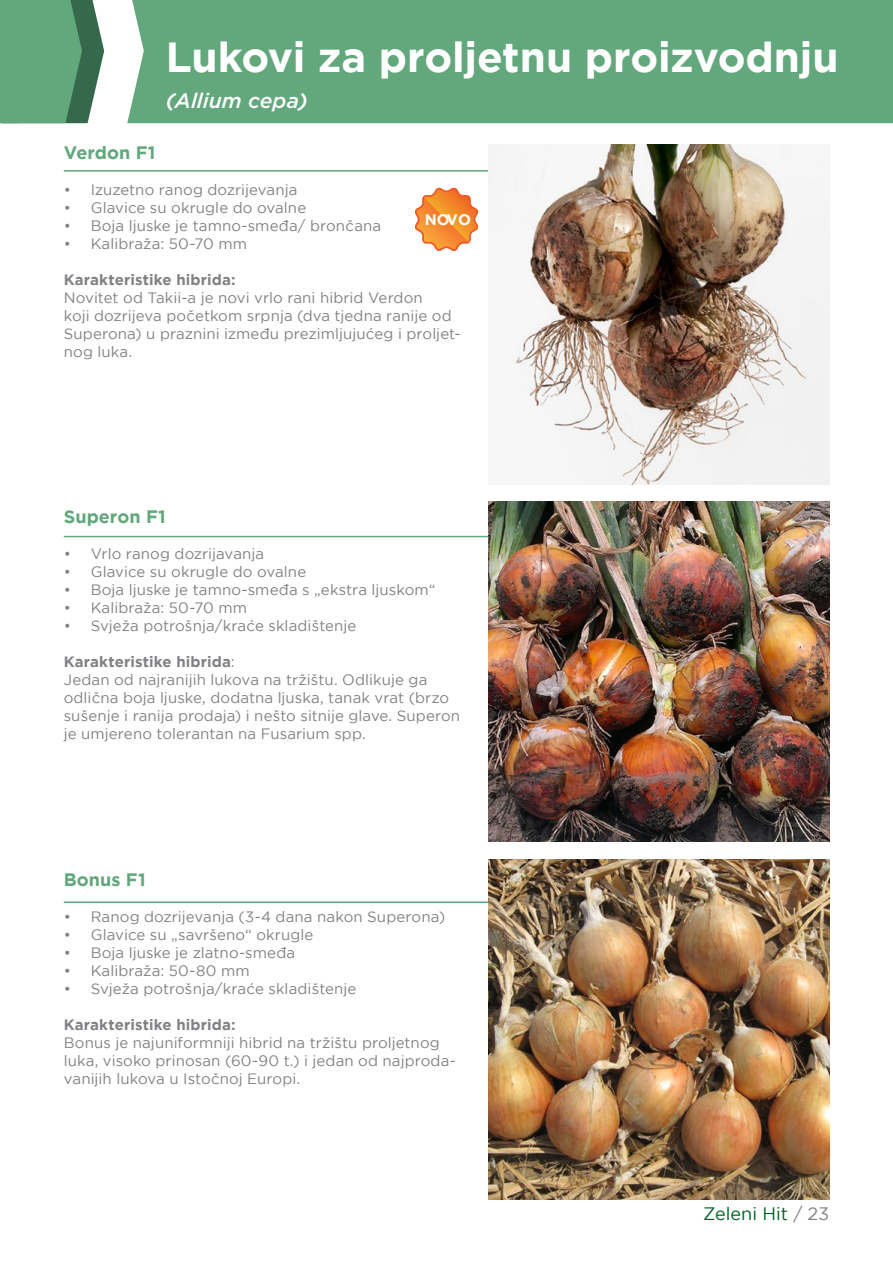
<style>
.page{position:relative;width:893px;height:1263px;background:#fff}
.page>*{position:absolute;margin:0;border:0;box-sizing:border-box;transform-origin:0 0}
.t1{font:700 42px "Gotham";letter-spacing:-.005em;color:#fff}
.t2{font:italic 500 21px "Gotham";color:#fff}
.t3{font:700 18px "Gotham";color:#63a77d}
.t4{font:18px "Gotham";color:#006225}
.t5{font:700 15.3px "Gotham";color:#fff}
.t6{font:15px/18px "Gotham";letter-spacing:.005em;color:#808285}
.t7{font:700 15px "Gotham";letter-spacing:.01em;color:#808285}
.s1{font-weight:700}
.s2{color:#808285}
</style>
<div class="page">
<div style="left:104px;top:0;width:789px;height:123px;background:#63a77d"></div>
<svg style="left:0;top:0;width:104px;height:123px;background:#649f7b"></svg>
<hr style="left:64px;top:901px;width:443px;height:2px;background:#63a77d">
<hr style="left:64px;top:170px;width:443px;height:2px;background:#63a77d">
<img style="left:489px;top:145px;width:340px;height:340px">
<img style="left:489px;top:859px;width:340px;height:340px">
<svg style="left:415px;top:187px;width:63px;height:64px"></svg>
<hr style="left:64px;top:536px;width:443px;height:1px;background:#63a77d">
<img style="left:489px;top:502px;width:340px;height:340px">
<h1 class="t1" style="left:166px;top:29px;width:674px">Lukovi za proljetnu proizvodnju</h1>
<h2 class="t2" style="left:166px;top:87px;width:143px">(Allium cepa)</h2>
<p class="t3" style="left:64px;top:141px;width:93px">Verdon F1</p>
<p class="t6" style="left:64px;top:180px;width:235px">• Izuzetno ranog dozrijevanja</p>
<p class="t6" style="left:64px;top:198px;width:244px">• Glavice su okrugle do ovalne</p>
<p class="t6" style="left:64px;top:216px;width:319px">• Boja ljuske je tamno-smeđa/ brončana</p>
<p class="t6" style="left:64px;top:234px;width:185px">• Kalibraža: 50-70 mm</p>
<p class="t7" style="left:64px;top:270px;width:173px">Karakteristike hibrida:</p>
<p class="t6" style="left:64px;top:288px;width:398px">Novitet od Takii-a je novi vrlo rani hibrid Verdon<br>koji dozrijeva početkom srpnja (dva tjedna ranije od Superona) u praznini između prezimljujućeg i proljet&shy;nog luka.</p>
<p class="t5" style="left:425px;top:210px;width:48px">NOVO</p>
<p class="t3" style="left:64px;top:504px;width:104px">Superon F1</p>
<p class="t6" style="left:64px;top:544px;width:202px">• Vrlo ranog dozrijavanja</p>
<p class="t6" style="left:64px;top:562px;width:244px">• Glavice su okrugle do ovalne</p>
<p class="t6" style="left:64px;top:580px;width:373px">• Boja ljuske je tamno-smeđa s „ekstra ljuskom“</p>
<p class="t6" style="left:64px;top:598px;width:185px">• Kalibraža: 50-70 mm</p>
<p class="t6" style="left:64px;top:616px;width:294px">• Svježa potrošnja/kraće skladištenje</p>
<p class="t6" style="left:64px;top:652px;width:398px"><span class="s1">Karakteristike hibrida</span>:<br>Jedan od najranijih lukova na tržištu. Odlikuje ga odlična boja ljuske, dodatna ljuska, tanak vrat (brzo sušenje i ranija prodaja) i nešto sitnije glave. Superon je umjereno tolerantan na Fusarium spp.</p>
<p class="t3" style="left:64px;top:868px;width:83px">Bonus F1</p>
<p class="t6" style="left:64px;top:908px;width:383px">• Ranog dozrijevanja (3-4 dana nakon Superona)</p>
<p class="t6" style="left:64px;top:926px;width:251px">• Glavice su „savršeno“ okrugle</p>
<p class="t6" style="left:64px;top:944px;width:233px">• Boja ljuske je zlatno-smeđa</p>
<p class="t6" style="left:64px;top:962px;width:187px">• Kalibraža: 50-80 mm</p>
<p class="t6" style="left:64px;top:980px;width:294px">• Svježa potrošnja/kraće skladištenje</p>
<p class="t7" style="left:64px;top:1015px;width:173px">Karakteristike hibrida:</p>
<p class="t6" style="left:64px;top:1034px;width:393px">Bonus je najuniformniji hibrid na tržištu proljetnog luka, visoko prinosan (60-90 t.) i jedan od najproda&shy;vanijih lukova u Istočnoj Europi.</p>
<p class="t4" style="left:703px;top:1202px;width:128px">Zeleni Hit <span class="s2">/ 23</span></p>
</div>
